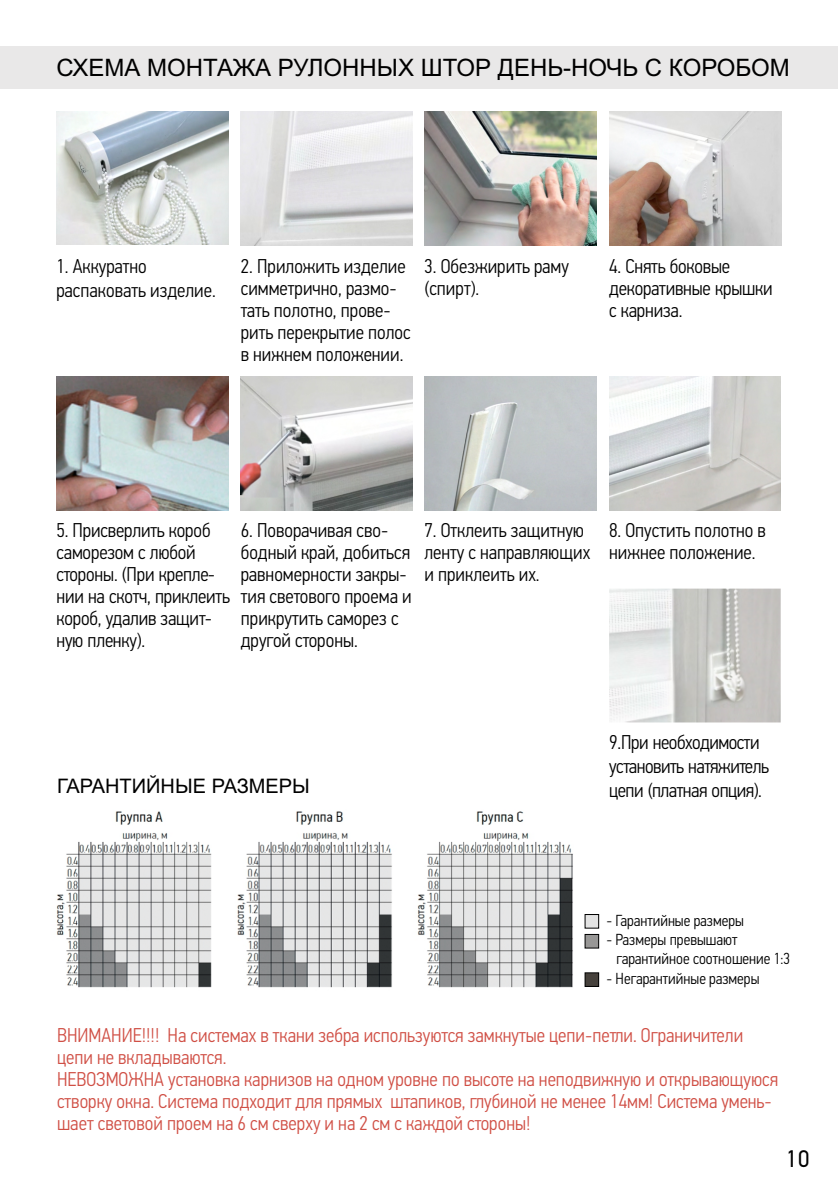
<style>
.page{position:relative;width:838px;height:1191px;background:#fff}
.page>*{position:absolute;margin:0;border:0;box-sizing:border-box;transform-origin:0 0}
.t1{font:24px "Arial";color:#000}
.t2{font:24px "PF Din Text Pro";color:#000}
.t3{font:300 20px/22px "PF Din Text Cond Pro";color:#000}
.t4{font:300 20px/22px "PF Din Text Cond Pro";color:#d04f45}
.t5{font:300 20px/24px "PF Din Text Cond Pro";letter-spacing:-.025em;color:#000}
.t6{font:20px "Arial";color:#000}
.t7{font:300 16px/19.2px "PF Din Text Cond Pro";color:#000}
</style>
<div class="page">
<img style="left:241px;top:112px;width:171px;height:134px">
<div style="left:0;top:46px;width:838px;height:43px;background:#e9e8e8"></div>
<img style="left:57px;top:112px;width:171px;height:133px">
<img style="left:424px;top:376px;width:172px;height:134px">
<img style="left:609px;top:376px;width:172px;height:134px">
<img style="left:56px;top:376px;width:172px;height:134px">
<img style="left:609px;top:588px;width:172px;height:134px">
<img style="left:241px;top:376px;width:171px;height:134px">
<img style="left:609px;top:112px;width:172px;height:134px">
<img style="left:56px;top:811px;width:530px;height:177px">
<div style="left:585px;top:972px;width:14px;height:14px;background:#46413c"></div>
<div style="left:585px;top:972px;width:14px;height:14px;border:1px solid #000"></div>
<div style="left:585px;top:934px;width:14px;height:13px;background:#989796"></div>
<div style="left:585px;top:933px;width:14px;height:15px;border:1px solid #000"></div>
<div style="left:585px;top:914px;width:14px;height:13px;background:#e3e3e3"></div>
<div style="left:585px;top:913px;width:14px;height:15px;border:1px solid #000"></div>
<img style="left:424px;top:112px;width:172px;height:134px">
<p class="t1" style="left:57px;top:59px;width:735px">СХЕМА МОНТАЖА РУЛОННЫХ ШТОР ДЕНЬ-НОЧЬ С КОРОБОМ</p>
<p class="t3" style="left:56px;top:256px;width:161px;line-height:24px">1. Аккуратно распаковать изделие.</p>
<p class="t3" style="left:424px;top:257px;width:146px">3. Обезжирить раму (спирт).</p>
<p class="t3" style="left:241px;top:257px;width:171px">2. Приложить изделие симметрично, размо&shy;тать полотно, прове&shy;рить перекрытие полос в нижнем положении.</p>
<p class="t3" style="left:609px;top:257px;width:165px">4. Cнять боковые декоративные крышки с карниза.</p>
<p class="t3" style="left:56px;top:520px;width:175px">5. Присверлить короб саморезом с любой стороны. (При крепле&shy;нии на скотч, приклеить короб, удалив защит&shy;ную пленку).</p>
<p class="t3" style="left:241px;top:520px;width:172px">6. Поворачивая сво&shy;бодный край, добиться равномерности закры&shy;тия светового проема и прикрутить саморез с другой стороны.</p>
<p class="t3" style="left:424px;top:520px;width:167px">7. Отклеить защитную ленту с направляющих и приклеить их.</p>
<p class="t3" style="left:609px;top:520px;width:158px">8. Опустить полотно в нижнее положение.</p>
<p class="t6" style="left:57px;top:778px;width:254px">ГАРАНТИЙНЫЕ РАЗМЕРЫ</p>
<p class="t5" style="left:609px;top:732px;width:161px">9.При необходимости установить натяжитель цепи (платная опция).</p>
<p class="t7" style="left:607px;top:912px;width:139px">- Гарантийные размеры</p>
<p class="t7" style="left:616px;top:931px;width:175px;text-indent:-10px">- Размеры превышают гарантийное соотношение 1:3</p>
<p class="t7" style="left:607px;top:969px;width:154px">- Негарантийные размеры</p>
<p class="t4" style="left:57px;top:1026px;width:723px">ВНИМАНИЕ!!!! На системах в ткани зебра используются замкнутые цепи-петли. Ограничители цепи не вкладываются.<br>НЕВОЗМОЖНА установка карнизов на одном уровне по высоте на неподвижную и открывающуюся створку окна. Система подходит для прямых штапиков, глубиной не менее 14мм! Система умень&shy;шает световой проем на 6 см сверху и на 2 см с каждой стороны!</p>
<p class="t2" style="left:786px;top:1148px;width:25px">10</p>
</div>
